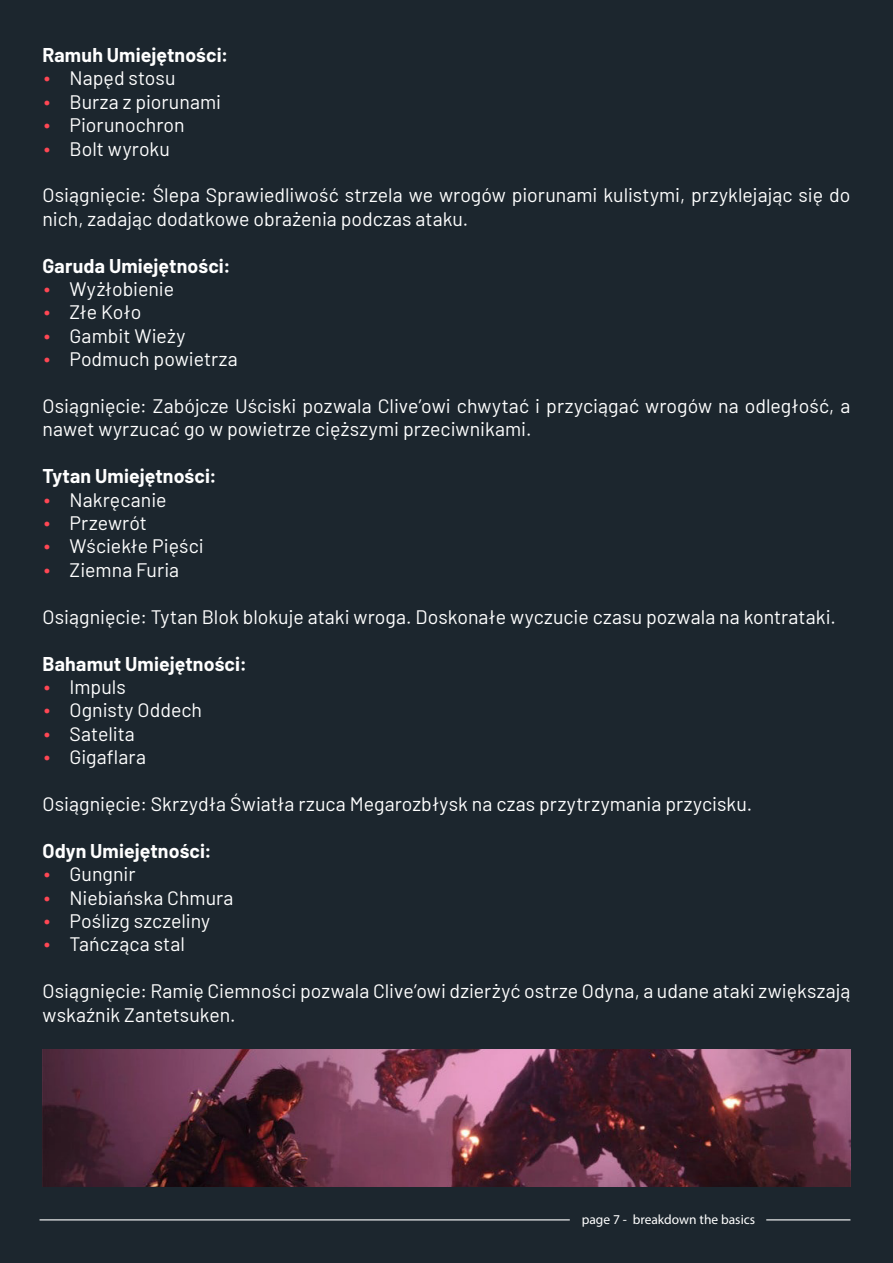
<style>
.page{position:relative;width:893px;height:1263px;background:#1c262e}
.page>*{position:absolute;margin:0;border:0;box-sizing:border-box;transform-origin:0 0}
.t1{font:19.5px/23.4px "Barlow";color:#fff}
.t2{font:700 19.5px "Barlow";letter-spacing:.005em;color:#fff}
.t3{font:13.5px "Myriad Pro";color:#fff}
.s1{font-family:"D DIN PRO Regular";color:#ff4754}
</style>
<div class="page">
<hr style="left:40px;top:1219px;width:530px;height:1px;background:#fff">
<hr style="left:766px;top:1219px;width:84px;height:1px;background:#fff">
<img style="left:42px;top:1049px;width:809px;height:137px">
<p class="t2" style="left:43px;top:41px;width:187px">Ramuh Umiejętności:</p>
<p class="t1" style="left:43px;top:65px;width:134px"><span class="s1">•</span> Napęd stosu</p>
<p class="t1" style="left:43px;top:89px;width:180px"><span class="s1">•</span> Burza z piorunami</p>
<p class="t1" style="left:43px;top:112px;width:144px"><span class="s1">•</span> Piorunochron</p>
<p class="t1" style="left:43px;top:135px;width:129px"><span class="s1">•</span> Bolt wyroku</p>
<p class="t1" style="left:43px;top:182px;width:809px">Osiągnięcie: Ślepa Sprawiedliwość strzela we wrogów piorunami kulistymi, przyklejając się do nich, zadając dodatkowe obrażenia podczas ataku.</p>
<p class="t2" style="left:43px;top:251px;width:189px">Garuda Umiejętności:</p>
<p class="t1" style="left:43px;top:276px;width:133px"><span class="s1">•</span> Wyżłobienie</p>
<p class="t1" style="left:43px;top:299px;width:100px"><span class="s1">•</span> Złe Koło</p>
<p class="t1" style="left:43px;top:323px;width:145px"><span class="s1">•</span> Gambit Wieży</p>
<p class="t1" style="left:43px;top:346px;width:197px"><span class="s1">•</span> Podmuch powietrza</p>
<p class="t1" style="left:43px;top:393px;width:809px">Osiągnięcie: Zabójcze Uściski pozwala Clive’owi chwytać i przyciągać wrogów na odległość, a nawet wyrzucać go w powietrze cięższymi przeciwnikami.</p>
<p class="t2" style="left:43px;top:462px;width:176px">Tytan Umiejętności:</p>
<p class="t1" style="left:43px;top:486px;width:126px"><span class="s1">•</span> Nakręcanie</p>
<p class="t1" style="left:43px;top:510px;width:106px"><span class="s1">•</span> Przewrót</p>
<p class="t1" style="left:43px;top:533px;width:163px"><span class="s1">•</span> Wściekłe Pięści</p>
<p class="t1" style="left:43px;top:557px;width:138px"><span class="s1">•</span> Ziemna Furia</p>
<p class="t1" style="left:43px;top:603px;width:795px">Osiągnięcie: Tytan Blok blokuje ataki wroga. Doskonałe wyczucie czasu pozwala na kontrataki.</p>
<p class="t2" style="left:43px;top:649px;width:206px">Bahamut Umiejętności:</p>
<p class="t1" style="left:43px;top:674px;width:85px"><span class="s1">•</span> Impuls</p>
<p class="t1" style="left:43px;top:697px;width:161px"><span class="s1">•</span> Ognisty Oddech</p>
<p class="t1" style="left:43px;top:720px;width:94px"><span class="s1">•</span> Satelita</p>
<p class="t1" style="left:43px;top:744px;width:105px"><span class="s1">•</span> Gigaflara</p>
<p class="t1" style="left:43px;top:791px;width:711px">Osiągnięcie: Skrzydła Światła rzuca Megarozbłysk na czas przytrzymania przycisku.</p>
<p class="t2" style="left:43px;top:836px;width:171px">Odyn Umiejętności:</p>
<p class="t1" style="left:43px;top:861px;width:95px"><span class="s1">•</span> Gungnir</p>
<p class="t1" style="left:43px;top:884px;width:193px"><span class="s1">•</span> Niebiańska Chmura</p>
<p class="t1" style="left:43px;top:908px;width:169px"><span class="s1">•</span> Poślizg szczeliny</p>
<p class="t1" style="left:43px;top:931px;width:144px"><span class="s1">•</span> Tańcząca stal</p>
<p class="t1" style="left:43px;top:978px;width:809px">Osiągnięcie: Ramię Ciemności pozwala Clive’owi dzierżyć ostrze Odyna, a udane ataki zwiększają wskaźnik Zantetsuken.</p>
<p class="t3" style="left:582px;top:1211px;width:175px">page 7 - breakdown the basics</p>
</div>
